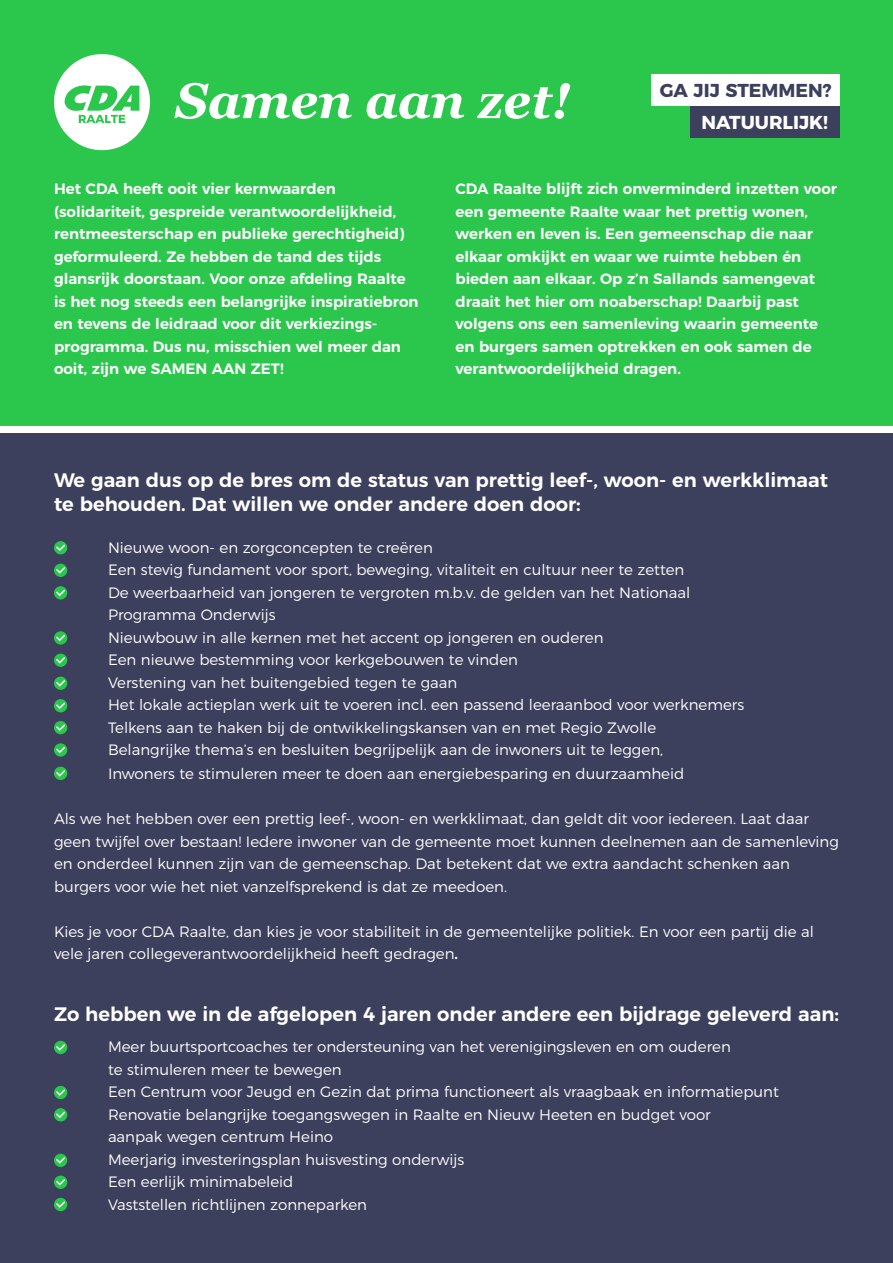
<style>
.page{position:relative;width:893px;height:1263px;background:#fff}
.page>*{position:absolute;margin:0;border:0;box-sizing:border-box;transform-origin:0 0}
.t1{font:600 19.5px/24px "Montserrat";color:#fff}
.t2{font:700 18.75px "Montserrat";color:#3d405c}
.t3{font:700 18.75px "Montserrat";color:#fff}
.t4{font:300 15px/22.5px "Montserrat";color:#fff}
.t5{font:600 15px/22.5px "Montserrat";color:#fff}
.s1{font-weight:600}
</style>
<div class="page">
<div style="left:0;top:0;width:893px;height:425px;background:#2bc74d"></div>
<div style="left:0;top:434px;width:893px;height:829px;background:#3d405c"></div>
<div style="left:54px;top:54px;width:96px;height:96px;background:#fff;border-radius:50%"></div>
<svg style="left:65px;top:85px;width:74px;height:38px"></svg>
<svg style="left:54px;top:541px;width:13px;height:13px"></svg>
<svg style="left:54px;top:543px;width:13px;height:9px"></svg>
<svg style="left:54px;top:564px;width:13px;height:13px"></svg>
<svg style="left:54px;top:565px;width:13px;height:10px"></svg>
<svg style="left:54px;top:586px;width:13px;height:13px"></svg>
<svg style="left:54px;top:588px;width:13px;height:9px"></svg>
<svg style="left:54px;top:1041px;width:13px;height:13px"></svg>
<svg style="left:54px;top:1042px;width:13px;height:10px"></svg>
<svg style="left:54px;top:631px;width:13px;height:14px"></svg>
<svg style="left:54px;top:633px;width:13px;height:9px"></svg>
<svg style="left:54px;top:1086px;width:13px;height:13px"></svg>
<svg style="left:54px;top:1087px;width:13px;height:10px"></svg>
<svg style="left:54px;top:654px;width:13px;height:13px"></svg>
<svg style="left:54px;top:655px;width:13px;height:10px"></svg>
<svg style="left:54px;top:1108px;width:13px;height:13px"></svg>
<svg style="left:54px;top:1110px;width:13px;height:9px"></svg>
<svg style="left:54px;top:676px;width:13px;height:14px"></svg>
<svg style="left:54px;top:678px;width:13px;height:10px"></svg>
<svg style="left:54px;top:699px;width:13px;height:13px"></svg>
<svg style="left:54px;top:701px;width:13px;height:9px"></svg>
<svg style="left:54px;top:1154px;width:13px;height:13px"></svg>
<svg style="left:54px;top:1155px;width:13px;height:10px"></svg>
<svg style="left:54px;top:721px;width:13px;height:13px"></svg>
<svg style="left:54px;top:723px;width:13px;height:9px"></svg>
<svg style="left:54px;top:1175px;width:13px;height:14px"></svg>
<svg style="left:54px;top:1177px;width:13px;height:9px"></svg>
<svg style="left:54px;top:1198px;width:13px;height:13px"></svg>
<svg style="left:54px;top:1199px;width:13px;height:10px"></svg>
<svg style="left:54px;top:743px;width:13px;height:14px"></svg>
<svg style="left:54px;top:745px;width:13px;height:9px"></svg>
<svg style="left:54px;top:767px;width:13px;height:13px"></svg>
<svg style="left:54px;top:768px;width:13px;height:10px"></svg>
<svg style="left:174px;top:83px;width:178px;height:36px"></svg>
<svg style="left:367px;top:93px;width:97px;height:26px"></svg>
<svg style="left:477px;top:83px;width:93px;height:36px"></svg>
<div style="left:652px;top:74px;width:188px;height:32px;background:#fff"></div>
<div style="left:690px;top:106px;width:150px;height:32px;background:#3d405c"></div>
<p class="t2" style="left:660px;top:75px;width:173px">GA JIJ STEMMEN?</p>
<p class="t3" style="left:701px;top:107px;width:128px">NATUURLIJK!</p>
<p class="t5" style="left:54px;top:176px;width:366px">Het CDA heeft ooit vier kernwaarden (solidariteit, gespreide verantwoordelijkheid, rentmeesterschap en publieke gerechtigheid) geformuleerd. Ze hebben de tand des tijds glansrijk doorstaan. Voor onze afdeling Raalte is het nog steeds een belangrijke inspiratiebron en tevens de leidraad voor dit verkiezings&shy;programma. Dus nu, misschien wel meer dan ooit, zijn we SAMEN AAN ZET!</p>
<p class="t5" style="left:455px;top:176px;width:383px">CDA Raalte blijft zich onverminderd inzetten voor een gemeente Raalte waar het prettig wonen, werken en leven is. Een gemeenschap die naar elkaar omkijkt en waar we ruimte hebben én bieden aan elkaar. Op z’n Sallands samengevat draait het hier om noaberschap! Daarbij past volgens ons een samenleving waarin gemeente en burgers samen optrekken en ook samen de verantwoordelijkheid dragen.</p>
<h1 class="t1" style="left:54px;top:466px;width:776px">We gaan dus op de bres om de status van prettig leef-, woon- en werkklimaat te behouden. Dat willen we onder andere doen door:</h1>
<p class="t4" style="left:108px;top:535px;width:638px">Nieuwe woon- en zorgconcepten te creëren<br>Een stevig fundament voor sport, beweging, vitaliteit en cultuur neer te zetten<br>De weerbaarheid van jongeren te vergroten m.b.v. de gelden van het Nationaal Programma Onderwijs<br>Nieuwbouw in alle kernen met het accent op jongeren en ouderen<br>Een nieuwe bestemming voor kerkgebouwen te vinden<br>Verstening van het buitengebied tegen te gaan<br>Het lokale actieplan werk uit te voeren incl. een passend leeraanbod voor werknemers Telkens aan te haken bij de ontwikkelingskansen van en met Regio Zwolle<br>Belangrijke thema’s en besluiten begrijpelijk aan de inwoners uit te leggen,</p>
<p class="t4" style="left:108px;top:761px;width:578px">Inwoners te stimuleren meer te doen aan energiebesparing en duurzaamheid</p>
<p class="t4" style="left:54px;top:806px;width:786px">Als we het hebben over een prettig leef-, woon- en werkklimaat, dan geldt dit voor iedereen. Laat daar geen twijfel over bestaan! Iedere inwoner van de gemeente moet kunnen deelnemen aan de samenleving en onderdeel kunnen zijn van de gemeenschap. Dat betekent dat we extra aandacht schenken aan burgers voor wie het niet vanzelfsprekend is dat ze meedoen.</p>
<p class="t4" style="left:54px;top:919px;width:761px">Kies je voor CDA Raalte, dan kies je voor stabiliteit in de gemeentelijke politiek. En voor een partij die al vele jaren collegeverantwoordelijkheid heeft gedragen<span class="s1">.</span></p>
<h1 class="t1" style="left:54px;top:1000px;width:786px">Zo hebben we in de afgelopen 4 jaren onder andere een bijdrage geleverd aan:</h1>
<p class="t4" style="left:108px;top:1034px;width:672px">Meer buurtsportcoaches ter ondersteuning van het verenigingsleven en om ouderen<br>te stimuleren meer te bewegen<br>Een Centrum voor Jeugd en Gezin dat prima functioneert als vraagbaak en informatiepunt Renovatie belangrijke toegangswegen in Raalte en Nieuw Heeten en budget voor<br>aanpak wegen centrum Heino<br>Meerjarig investeringsplan huisvesting onderwijs<br>Een eerlijk minimabeleid<br>Vaststellen richtlijnen zonneparken</p>
</div>
